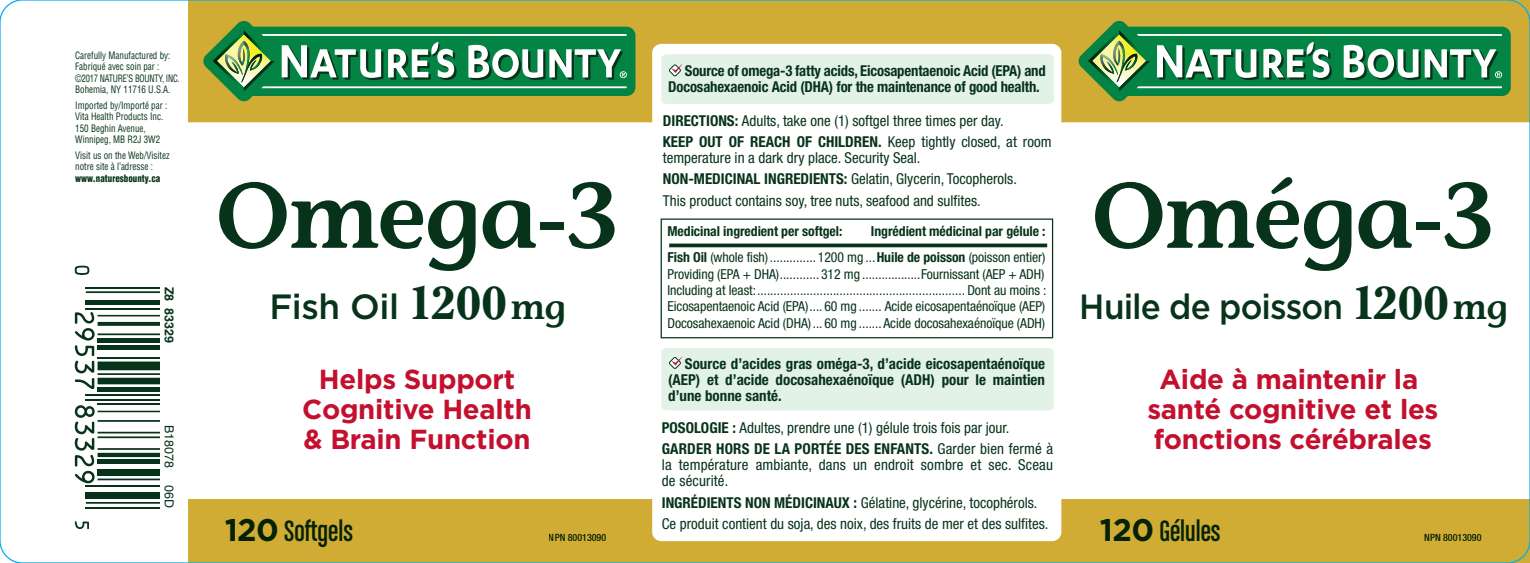
<style>
.page{position:relative;width:1530px;height:563px;background:#fff}
.page>*{position:absolute;margin:0;border:0;box-sizing:border-box;transform-origin:0 0}
.t1{font:600 92.5px "Stone Informal";letter-spacing:-.02em;color:#07331a}
.t2{font:500 35px "Gotham";letter-spacing:-.025em;color:#07331a;scale:.95 1}
.t3{font:500 35px "Gotham";letter-spacing:-.025em;color:#07331a}
.t4{font:31.25px "Chalet Comprime Cologne Sixty";color:#07331a}
.t5{font:700 27.5px/30px "Gotham";letter-spacing:-.01em;color:#c3102f;text-align:center}
.t6{font:condensed 15px/21.2px "Helvetica Neue";color:#07331a}
.t7{font:700 condensed 15px/16.2px "Helvetica Neue";letter-spacing:-.01em;color:#07331a;text-align:justify}
.t8{font:condensed 13.75px/16.2px "Helvetica Neue";letter-spacing:-.005em;color:#07331a}
.t9{font:700 condensed 13.75px/26.2px "Helvetica Neue";letter-spacing:-.005em;color:#07331a;text-align:right}
.t10{font:12.5px "Helvetica";color:#07331a}
.t11{font:700 12.5px "Helvetica";color:#07331a}
.t12{font:condensed 10px/11.2px "Helvetica";color:#07331a;scale:.9 1}
.t13{font:500 condensed 10px "Helvetica Neue";color:#07331a}
.t14{font:900 condensed 10px "Helvetica";color:#07331a;scale:.9 1}
.s1{font-family:"Gazette LH";font-weight:700;font-size:45px}
.s2{font-family:"Stone Informal";font-weight:600}
.s3{font-family:"Gotham";font-weight:700}
.s4{font-weight:700}
.s5{font-weight:400}
</style>
<div class="page">
<div style="left:188px;top:0;width:1342px;height:122px;background:#d1ac34"></div>
<div style="left:42px;top:499px;width:1488px;height:63px;background:#d1ac34"></div>
<div style="left:652px;top:44px;width:409px;height:497px;background:#fff;border-radius:9px"></div>
<div style="left:0;top:0;width:188px;height:562px;background:#fff"></div>
<div style="left:661px;top:348px;width:393px;height:62px;background:#e3f2e7"></div>
<svg style="left:75px;top:265px;width:14px;height:10px"></svg>
<hr style="left:86px;top:286px;width:74px;height:2px;background:#07331a">
<hr style="left:86px;top:291px;width:74px;height:2px;background:#07331a">
<hr style="left:86px;top:300px;width:74px;height:4px;background:#07331a">
<hr style="left:86px;top:307px;width:74px;height:2px;background:#07331a">
<hr style="left:98px;top:315px;width:62px;height:1px;background:#07331a">
<svg style="left:98px;top:322px;width:62px;height:4px"></svg>
<hr style="left:98px;top:333px;width:62px;height:2px;background:#07331a">
<hr style="left:98px;top:338px;width:62px;height:4px;background:#07331a">
<hr style="left:98px;top:345px;width:62px;height:4px;background:#07331a">
<hr style="left:98px;top:357px;width:62px;height:1px;background:#07331a">
<div style="left:98px;top:361px;width:62px;height:9px;background:#07331a"></div>
<hr style="left:98px;top:373px;width:62px;height:2px;background:#07331a">
<svg style="left:75px;top:312px;width:20px;height:77px"></svg>
<div style="left:98px;top:377px;width:62px;height:7px;background:#07331a"></div>
<hr style="left:98px;top:387px;width:62px;height:4px;background:#07331a">
<hr style="left:86px;top:394px;width:74px;height:2px;background:#07331a">
<hr style="left:86px;top:399px;width:74px;height:1px;background:#07331a">
<hr style="left:98px;top:403px;width:62px;height:2px;background:#07331a">
<hr style="left:98px;top:410px;width:62px;height:2px;background:#07331a">
<hr style="left:98px;top:420px;width:62px;height:1px;background:#07331a">
<hr style="left:98px;top:431px;width:62px;height:2px;background:#07331a">
<hr style="left:98px;top:436px;width:62px;height:2px;background:#07331a">
<hr style="left:98px;top:448px;width:62px;height:1px;background:#07331a">
<div style="left:98px;top:452px;width:62px;height:5px;background:#07331a"></div>
<div style="left:98px;top:459px;width:62px;height:5px;background:#07331a"></div>
<svg style="left:75px;top:405px;width:20px;height:78px"></svg>
<div style="left:98px;top:469px;width:62px;height:6px;background:#07331a"></div>
<hr style="left:98px;top:478px;width:62px;height:2px;background:#07331a">
<hr style="left:86px;top:485px;width:74px;height:2px;background:#07331a">
<div style="left:86px;top:492px;width:74px;height:7px;background:#07331a"></div>
<hr style="left:86px;top:502px;width:74px;height:1px;background:#07331a">
<hr style="left:86px;top:506px;width:74px;height:2px;background:#07331a">
<svg style="left:75px;top:521px;width:14px;height:8px"></svg>
<div style="left:661px;top:218px;width:392px;height:120px;border:1px solid #07331a"></div>
<svg style="left:669px;top:243px;width:378px;height:4px;background:#294f39"></svg>
<div style="left:661px;top:54px;width:393px;height:50px;background:#e3f2e7"></div>
<svg style="left:203px;top:20px;width:432px;height:82px;background:#7e9b3a"></svg>
<svg style="left:213px;top:30px;width:414px;height:61px"></svg>
<svg style="left:1078px;top:20px;width:433px;height:82px;background:#7d9b3a"></svg>
<svg style="left:1088px;top:30px;width:414px;height:61px"></svg>
<p class="t12" style="left:75px;top:50px;width:118px">Carefully Manufactured by:<br>Fabriqué avec soin par : ©2017 NATURE’S BOUNTY, INC.<br>Bohemia, NY 11716 U.S.A.</p>
<p class="t12" style="left:75px;top:100px;width:104px">Imported by/Importé par :<br>Vita Health Products Inc.<br>150 Beghin Avenue,<br>Winnipeg, MB R2J 3W2</p>
<p class="t12" style="left:75px;top:150px;width:106px">Visit us on the Web/Visitez notre site à l’adresse :</p>
<p class="t14" style="left:75px;top:172px;width:96px">www.naturesbounty.ca</p>
<p class="t11" style="left:177px;top:286px;width:58px;rotate:90deg">Z8 83329</p>
<p class="t10" style="left:177px;top:424px;width:45px;rotate:90deg">B18078</p>
<p class="t10" style="left:177px;top:485px;width:24px;rotate:90deg">06D</p>
<h1 class="t1" style="left:215px;top:158px;width:405px">Omega-3</h1>
<h2 class="t3" style="left:270px;top:284px;width:298px">Fish Oil <span class="s1">1200</span><span class="s2">mg</span></h2>
<h3 class="t5" style="left:302px;top:364px;width:231px">Helps Support<br>Cognitive Health &amp; Brain Function</h3>
<h3 class="t4" style="left:224px;top:513px;width:130px"><span class="s3">120</span> Softgels</h3>
<p class="t13" style="left:549px;top:531px;width:59px">NPN 80013090</p>
<p class="t7" style="left:668px;top:62px;width:379px;text-indent:17px">Source of omega-3 fatty acids, Eicosapentaenoic Acid (EPA) and<br>Docosahexaenoic Acid (DHA) for the maintenance of good health.</p>
<p class="t6" style="left:663px;top:110px;width:390px"><span class="s4">DIRECTIONS:</span> Adults, take one (1) softgel three times per day.<br><span class="s4">KEEP OUT OF REACH OF CHILDREN.</span> Keep tightly closed, at room</p>
<p class="t6" style="left:663px;top:147px;width:356px">temperature in a dark dry place. Security Seal.<br><span class="s4">NON-MEDICINAL INGREDIENTS:</span> Gelatin, Glycerin, Tocopherols.<br>This product contains soy, tree nuts, seafood and sulfites.</p>
<p class="t9" style="left:668px;top:218px;width:380px">Ingrédient médicinal par gélule :<br>Fish Oil <span class="s5">(whole fish).............. 1200 mg ...</span>Huile de poisson <span class="s5">(poisson entier)</span></p>
<p class="t8" style="left:668px;top:265px;width:381px">Providing (EPA + DHA)............ 312 mg ..................Fournissant (AEP + ADH)<br>Including at least:............................................................... Dont au moins :<br>Eicosapentaenoic Acid (EPA).... 60 mg ....... Acide eicosapentaénoïque (AEP)<br>Docosahexaenoic Acid (DHA)... 60 mg ....... Acide docosahexaénoïque (ADH)</p>
<p class="t9" style="left:668px;top:218px;width:176px">Medicinal ingredient per softgel:</p>
<p class="t7" style="left:668px;top:355px;width:378px;text-indent:17px">Source d’acides gras oméga-3, d’acide eicosapentaénoïque (AEP) et d’acide docosahexaénoïque (ADH) pour le maintien d’une bonne santé.</p>
<p class="t6" style="left:662px;top:416px;width:393px"><span class="s4">POSOLOGIE :</span> Adultes, prendre une (1) gélule trois fois par jour.<br><span class="s4">GARDER HORS DE LA PORTÉE DES ENFANTS.</span> Garder bien fermé à</p>
<p class="t6" style="left:662px;top:456px;width:393px;line-height:16.2px">la température ambiante, dans un endroit sombre et sec. Sceau de sécurité.</p>
<p class="t6" style="left:662px;top:491px;width:388px"><span class="s4">INGRÉDIENTS NON MÉDICINAUX :</span> Gélatine, glycérine, tocophérols.<br>Ce produit contient du soja, des noix, des fruits de mer et des sulfites.</p>
<h1 class="t1" style="left:1091px;top:158px;width:405px">Oméga-3</h1>
<h2 class="t2" style="left:1079px;top:284px;width:453px">Huile de poisson <span class="s1">1200</span><span class="s2">mg</span></h2>
<h3 class="t5" style="left:1147px;top:364px;width:293px">Aide à maintenir la santé cognitive et les fonctions cérébrales</h3>
<h3 class="t4" style="left:1100px;top:513px;width:122px"><span class="s3">120</span> Gélules</h3>
<p class="t13" style="left:1424px;top:531px;width:59px">NPN 80013090</p>
</div>
